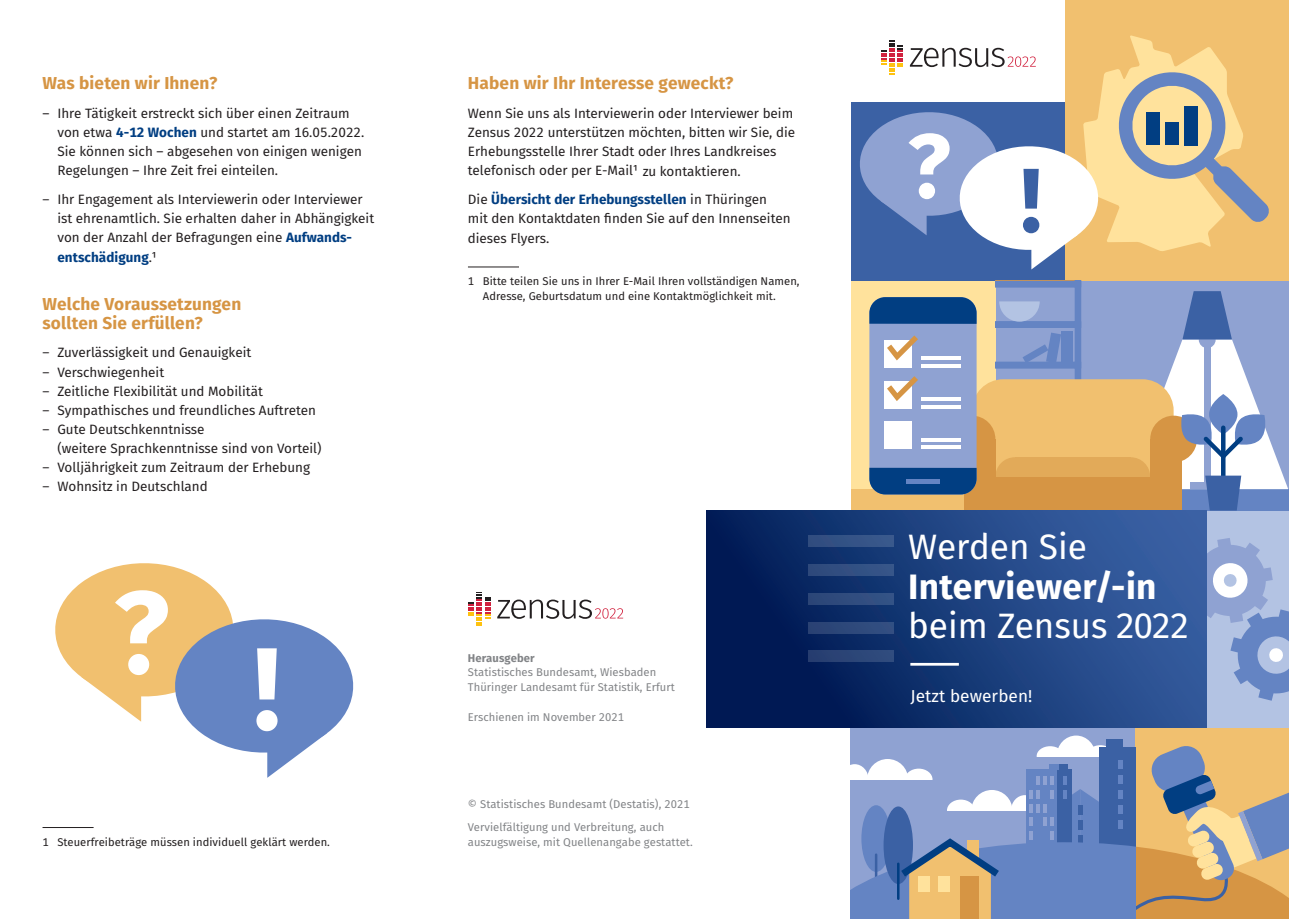
<style>
.page{position:relative;width:1289px;height:919px;background:#fff}
.page>*{position:absolute;margin:0;border:0;box-sizing:border-box;transform-origin:0 0}
.t1{font:700 116.7px "Statis Sans";color:#fff}
.t2{font:700 90.6px "Statis Sans";color:#fff}
.t3{font:35.25px "Statis Sans";color:#fff}
.t4{font:700 35.25px "Statis Sans";letter-spacing:.01em;color:#fff}
.t5{font:700 17.25px/19.2px "Statis Sans";letter-spacing:.01em;color:#d69544}
.t6{font:17.25px "Statis Sans";letter-spacing:.005em;color:#fff}
.t7{font:13.5px/19.2px "Statis Sans";color:#231f20}
.t8{font:11.25px/22.4px "Statis Sans";letter-spacing:.005em;color:#828487}
.t9{font:11.25px/14.9px "Statis Sans";letter-spacing:.005em;color:#231f20}
.t10{font:700 11.25px "Statis Sans";letter-spacing:.01em;color:#828487}
.s1{font-weight:700;color:#013e82}
.s2{font-style:inherit}
.s3{color:#3b61a4}
</style>
<div class="page">
<div style="left:850px;top:102px;width:215px;height:179px;background:#3b61a4"></div>
<div style="left:850px;top:727px;width:285px;height:191px;background:#8fa2d2"></div>
<div style="left:1135px;top:727px;width:153px;height:191px;background:#f1c06f"></div>
<div style="left:995px;top:281px;width:293px;height:229px;background:#8fa2d2"></div>
<div style="left:1065px;top:0;width:223px;height:281px;background:#f1c06f"></div>
<div style="left:850px;top:281px;width:145px;height:229px;background:#ffe29c"></div>
<div style="left:1205px;top:510px;width:83px;height:217px;background:#b3c3e3"></div>
<svg style="left:1205px;top:538px;width:83px;height:162px"></svg>
<svg style="left:995px;top:281px;width:86px;height:99px"></svg>
<div style="left:850px;top:489px;width:145px;height:21px;background:#f1c06f"></div>
<div style="left:971px;top:379px;width:202px;height:108px;background:#f1c06f;border-radius:31px"></div>
<div style="left:995px;top:457px;width:39px;height:39px;background:#e2aa59;border-radius:50%"></div>
<div style="left:1014px;top:457px;width:116px;height:37px;background:#e2aa59"></div>
<div style="left:964px;top:439px;width:31px;height:71px;background:#d69544"></div>
<div style="left:948px;top:415px;width:47px;height:47px;background:#d69544;border-radius:50%"></div>
<div style="left:990px;top:476px;width:160px;height:34px;background:#d69544"></div>
<div style="left:869px;top:297px;width:107px;height:197px;background:#8fa2d2;border-radius:16px"></div>
<svg style="left:869px;top:297px;width:107px;height:27px;background:#0c4584"></svg>
<svg style="left:869px;top:467px;width:107px;height:27px;background:#0f4684"></svg>
<div style="left:906px;top:478px;width:33px;height:5px;background:#6484c3"></div>
<div style="left:883px;top:340px;width:28px;height:28px;background:#fff"></div>
<hr style="left:921px;top:364px;width:40px;height:4px;background:#fff">
<hr style="left:921px;top:356px;width:40px;height:4px;background:#fff">
<div style="left:883px;top:381px;width:28px;height:27px;background:#fff"></div>
<svg style="left:921px;top:405px;width:40px;height:3px"></svg>
<hr style="left:921px;top:397px;width:40px;height:4px;background:#fff">
<div style="left:883px;top:421px;width:28px;height:28px;background:#fff"></div>
<hr style="left:921px;top:445px;width:40px;height:4px;background:#fff">
<svg style="left:921px;top:438px;width:40px;height:3px"></svg>
<svg style="left:887px;top:335px;width:31px;height:25px"></svg>
<svg style="left:887px;top:376px;width:31px;height:25px"></svg>
<svg style="left:1126px;top:291px;width:162px;height:219px"></svg>
<svg style="left:850px;top:735px;width:438px;height:184px"></svg>
<div style="left:917px;top:876px;width:12px;height:15px;background:#ffe29c"></div>
<div style="left:938px;top:876px;width:12px;height:15px;background:#ffe29c"></div>
<div style="left:960px;top:876px;width:18px;height:42px;background:#d69544"></div>
<svg style="left:706px;top:510px;width:499px;height:217px;background:#1a3c7a"></svg>
<div style="left:808px;top:650px;width:85px;height:12px;background:#2b4476"></div>
<div style="left:808px;top:535px;width:85px;height:12px;background:#355386"></div>
<div style="left:808px;top:621px;width:85px;height:12px;background:#2e487b"></div>
<div style="left:808px;top:593px;width:85px;height:11px;background:#304c7e"></div>
<div style="left:808px;top:564px;width:85px;height:12px;background:#314f81"></div>
<svg style="left:468px;top:592px;width:22px;height:34px"></svg>
<svg style="left:497px;top:599px;width:126px;height:19px"></svg>
<svg style="left:860px;top:35px;width:409px;height:234px"></svg>
<svg style="left:55px;top:563px;width:299px;height:214px"></svg>
<hr style="left:43px;top:827px;width:51px;height:1px;background:#231f20">
<hr style="left:468px;top:266px;width:51px;height:1px;background:#231f20">
<hr style="left:910px;top:663px;width:48px;height:2px;background:#fff">
<p class="t5" style="left:43px;top:74px;width:176px">Was bieten wir Ihnen?</p>
<p class="t7" style="left:57px;top:104px;width:308px;text-indent:-15px">– Ihre Tätigkeit erstreckt sich über einen Zeitraum von etwa <span class="s1">4‑12 Wochen</span> und startet am 16.05.2022.<br>Sie können sich – abgesehen von einigen wenigen Regelungen – Ihre Zeit frei einteilen.</p>
<p class="t7" style="left:57px;top:190px;width:318px;text-indent:-15px"><span class="s2">–</span> Ihr Engagement als Interviewerin oder Interviewer ist ehrenamtlich. Sie erhalten daher in Abhängigkeit von der Anzahl der Befragungen eine <span class="s1">Aufwands&shy;entschädigung</span>.¹<sup>1</sup></p>
<p class="t5" style="left:43px;top:294px;width:200px">Welche Voraussetzungen sollten Sie erfüllen?</p>
<p class="t7" style="left:43px;top:343px;width:210px"><span class="s2">–</span> Zuverlässigkeit und Genauigkeit</p>
<p class="t7" style="left:43px;top:362px;width:123px"><span class="s2">–</span> Verschwiegenheit</p>
<p class="t7" style="left:43px;top:381px;width:222px"><span class="s2">–</span> Zeitliche Flexibilität und Mobilität</p>
<p class="t7" style="left:43px;top:400px;width:275px"><span class="s2">–</span> Sympathisches und freundliches Auftreten</p>
<p class="t7" style="left:57px;top:419px;width:265px;text-indent:-15px"><span class="s2">–</span> Gute Deutschkenntnisse<br>(weitere Sprachkenntnisse sind von Vorteil)</p>
<p class="t7" style="left:43px;top:458px;width:269px"><span class="s2">–</span> Volljährigkeit zum Zeitraum der Erhebung</p>
<p class="t7" style="left:43px;top:477px;width:167px"><span class="s2">–</span> Wohnsitz in Deutschland</p>
<h1 class="t1" style="left:113px;top:550px;width:58px">?</h1>
<h1 class="t1" style="left:253px;top:606px;width:29px">!</h1>
<p class="t9" style="left:43px;top:834px;width:289px">1 Steuerfreibeträge müssen individuell geklärt werden.</p>
<p class="t5" style="left:468px;top:74px;width:267px">Haben wir Ihr Interesse geweckt?</p>
<p class="t7" style="left:468px;top:104px;width:329px">Wenn Sie uns als Interviewerin oder Interviewer beim Zensus 2022 unterstützen möchten, bitten wir Sie, die Erhebungsstelle Ihrer Stadt oder Ihres Landkreises telefonisch oder per E-Mail¹<sup>1</sup>zu kontaktieren.</p>
<p class="t7" style="left:468px;top:190px;width:324px">Die <span class="s1">Übersicht der Erhebungsstellen</span> in Thüringen<br>mit den Kontaktdaten finden Sie auf den Innenseiten dieses Flyers.</p>
<p class="t9" style="left:483px;top:274px;width:318px;text-indent:-15px">1 Bitte teilen Sie uns in Ihrer E-Mail Ihren vollständigen Namen,<br>Adresse, Geburtsdatum und eine Kontaktmöglichkeit mit.</p>
<p class="t10" style="left:468px;top:649px;width:68px">Herausgeber</p>
<p class="t8" style="left:468px;top:665px;width:208px;line-height:14.9px">Statistisches Bundesamt, Wiesbaden<br>Thüringer Landesamt für Statistik, Erfurt</p>
<p class="t8" style="left:468px;top:706px;width:158px">Erschienen im November 2021</p>
<p class="t8" style="left:468px;top:793px;width:223px">© Statistisches Bundesamt (Destatis), 2021<br>Vervielfältigung und Verbreitung, auch</p>
<p class="t8" style="left:468px;top:830px;width:226px">auszugsweise, mit Quellenangabe gestattet.</p>
<h2 class="t2" style="left:907px;top:102px;width:136px">? <span class="s3">!</span></h2>
<h3 class="t3" style="left:908px;top:522px;width:180px">Werden Sie</h3>
<h3 class="t4" style="left:908px;top:561px;width:250px">Interviewer/-in</h3>
<h3 class="t3" style="left:908px;top:601px;width:283px">beim Zensus 2022</h3>
<p class="t6" style="left:910px;top:683px;width:123px">Jetzt bewerben!</p>
</div>
